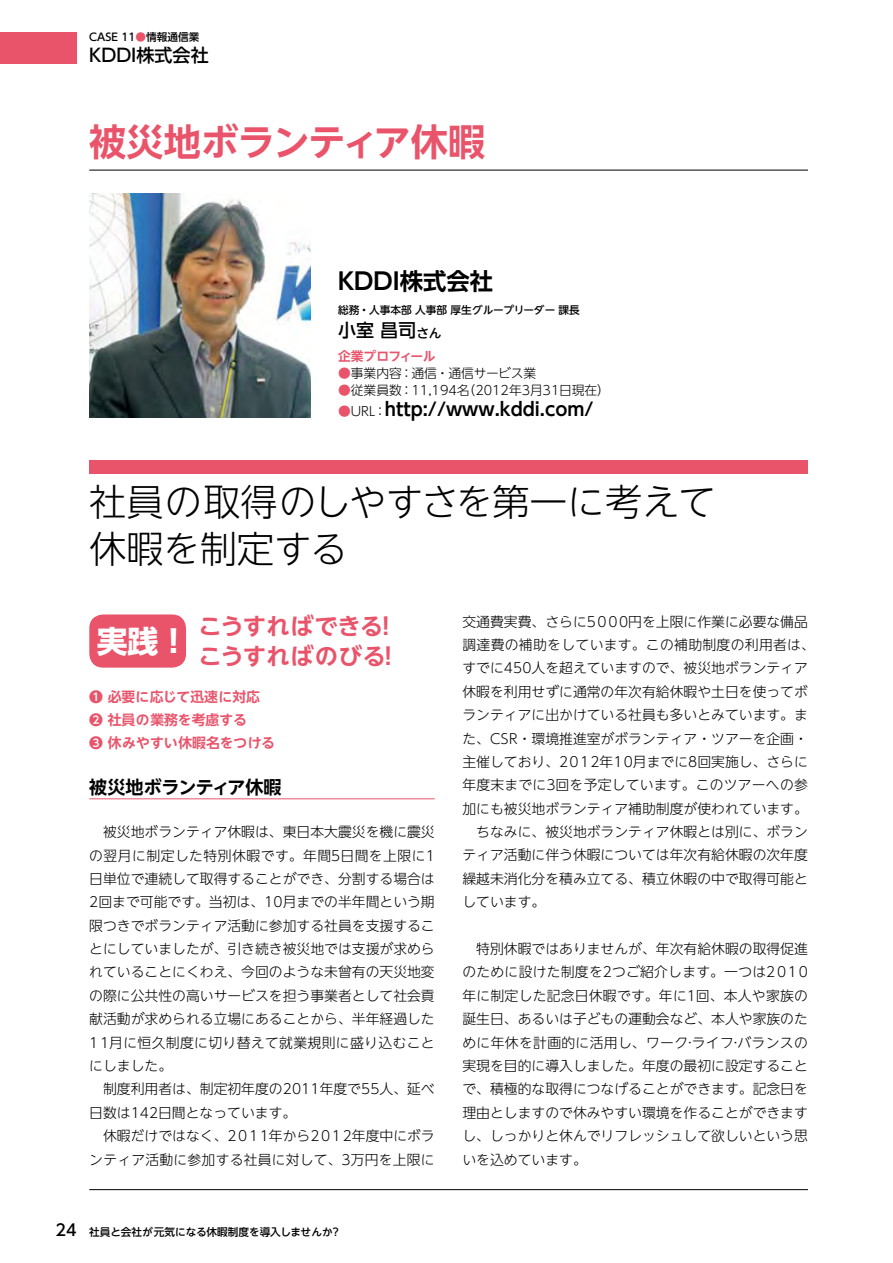
<style>
.page{position:relative;width:893px;height:1263px;background:#fff}
.page>*{position:absolute;margin:0;border:0;box-sizing:border-box;transform-origin:0 0}
.t1{font:300 37.2px/46.8px "UD Shin Go NT Pro";color:#000}
.t2{font:700 37.2px "UD Shin Go NT Pro De";letter-spacing:-.01em;color:#e9546b}
.t3{font:700 30.9px "UD Shin Go NT Pro";color:#fff}
.t4{font:700 23.4px/29.7px "UD Shin Go NT Pro De";letter-spacing:.005em;color:#e9546b}
.t5{font:700 23.4px "UD Shin Go NT Pro De";color:#000}
.t6{font:700 18px "UD Shin Go NT Pro De";color:#000}
.t7{font:500 18px "UD Shin Go NT Pro";color:#000}
.t8{font:300 13.8px/23.4px "UD Shin Go NT Pro";color:#000;text-align:justify}
.t9{font:700 13.8px/23.4px "UD Shin Go NT Pro De";color:#e9546b}
.t10{font:300 13.8px "UD Shin Go NT Pro";letter-spacing:.025em;color:#000}
.t11{font:300 12.75px "UD Shin Go NT Pro";color:#000}
.t12{font:700 12.75px "UD Shin Go NT Pro De";letter-spacing:-.03em;color:#e9546b}
.t13{font:500 10.65px "UD Shin Go NT Pro";color:#000}
.s1{color:#e9546b}
.s2{font-size:12.75px}
.s3{font-family:"UD Shin Go NT Pro";font-weight:300;font-size:12.75px;color:#e9546b}
.s4{font-family:"UD Shin Go NT Pro";font-weight:300;font-size:12.75px}
.s5{font-size:15.9px}
</style>
<div class="page">
<div style="left:89px;top:614px;width:97px;height:54px;background:#e9546b;border-radius:14px"></div>
<hr style="left:89px;top:1189px;width:719px;height:1px;background:#000">
<hr style="left:89px;top:170px;width:719px;height:1px;background:#000">
<div style="left:89px;top:460px;width:719px;height:14px;background:#e9546b"></div>
<div style="left:0;top:32px;width:77px;height:32px;background:#e9546b"></div>
<img style="left:89px;top:193px;width:221px;height:225px">
<hr style="left:89px;top:798px;width:346px;height:1px;background:#e9546b">
<p class="t13" style="left:89px;top:29px;width:112px">CASE 11<span class="s1">●</span>情報通信業</p>
<h3 class="t7" style="left:89px;top:40px;width:121px">KDDI株式会社</h3>
<h1 class="t2" style="left:89px;top:112px;width:398px">被災地ボランティア休暇</h1>
<h3 class="t5" style="left:338px;top:262px;width:157px">KDDI株式会社</h3>
<p class="t13" style="left:338px;top:302px;width:243px">総務・人事本部 人事部 厚生グループリーダー 課長</p>
<h3 class="t7" style="left:338px;top:315px;width:105px">小室 昌司<span class="s2">さん</span></h3>
<p class="t12" style="left:338px;top:346px;width:99px">企業プロフィール</p>
<p class="t11" style="left:338px;top:363px;width:200px"><span class="s1">●</span>事業内容：通信・通信サービス業</p>
<p class="t11" style="left:338px;top:380px;width:273px"><span class="s1">●</span>従業員数：11,194名（2012年3月31日現在）</p>
<h3 class="t6" style="left:338px;top:394px;width:257px"><span class="s3">●</span><span class="s4">URL：</span>http://www.kddi.com/</h3>
<h1 class="t1" style="left:89px;top:478px;width:628px">社員の取得のしやすさを第一に考えて休暇を制定する</h1>
<h3 class="t4" style="left:198px;top:611px;width:203px">こうすればできる！こうすればのびる！</h3>
<p class="t9" style="left:89px;top:684px;width:187px">❶ 必要に応じて迅速に対応<br>❷ 社員の業務を考慮する<br>❸ 休みやすい休暇名をつける</p>
<h2 class="t3" style="left:97px;top:616px;width:94px">実践 ！</h2>
<h3 class="t6" style="left:89px;top:773px;width:194px">被災地ボランティア休暇</h3>
<p class="t8" style="left:89px;top:820px;width:347px;text-indent:14px">被災地ボランティア休暇は、東日本大震災を機に震災の翌月に制定した特別休暇です。年間5日間を上限に1日単位で連続して取得することができ、分割する場合は2回まで可能です。当初は、10月までの半年間という期限つきでボランティア活動に参加する社員を支援することにしていましたが、引き続き被災地では支援が求められていることにくわえ、今回のような未曾有の天災地変の際に公共性の高いサービスを担う事業者として社会貢献活動が求められる立場にあることから、半年経過した11月に恒久制度に切り替えて就業規則に盛り込むことにしました。</p>
<p class="t8" style="left:89px;top:1077px;width:347px;text-indent:14px">制度利用者は、制定初年度の2011年度で55人、延べ日数は142日間となっています。</p>
<p class="t8" style="left:89px;top:1124px;width:347px;text-align:right">休暇だけではなく、2011年から2012年度中にボランティア活動に参加する社員に対して、3万円を上限に</p>
<p class="t13" style="left:55px;top:1223px;width:287px"><span class="s5">24</span> 社員と会社が元気になる休暇制度を導入しませんか？</p>
<p class="t8" style="left:462px;top:609px;width:347px">交通費実費、さらに5000円を上限に作業に必要な備品</p>
<p class="t10" style="left:462px;top:634px;width:354px">調達費の補助をしています。この補助制度の利用者は、</p>
<p class="t8" style="left:462px;top:656px;width:347px">すでに450人を超えていますので、被災地ボランティア</p>
<p class="t8" style="left:462px;top:679px;width:347px">休暇を利用せずに通常の年次有給休暇や土日を使ってボ</p>
<p class="t8" style="left:462px;top:703px;width:347px">ランティアに出かけている社員も多いとみています。ま</p>
<p class="t8" style="left:462px;top:726px;width:347px">た、CSR・環境推進室がボランティア・ツアーを企画・</p>
<p class="t8" style="left:462px;top:749px;width:347px">主催しており、2012年10月までに8回実施し、さらに</p>
<p class="t8" style="left:462px;top:773px;width:347px">年度末までに3回を予定しています。このツアーへの参</p>
<p class="t8" style="left:462px;top:796px;width:347px">加にも被災地ボランティア補助制度が使われています。</p>
<p class="t8" style="left:476px;top:820px;width:333px">ちなみに、被災地ボランティア休暇とは別に、ボラン</p>
<p class="t8" style="left:462px;top:843px;width:347px">ティア活動に伴う休暇については年次有給休暇の次年度</p>
<p class="t8" style="left:462px;top:866px;width:347px">繰越未消化分を積み立てる、積立休暇の中で取得可能と</p>
<p class="t8" style="left:462px;top:890px;width:84px">しています。</p>
<p class="t8" style="left:462px;top:936px;width:347px;text-indent:14px">特別休暇ではありませんが、年次有給休暇の取得促進のために設けた制度を2つご紹介します。一つは2010年に制定した記念日休暇です。年に1回、本人や家族の誕生日、あるいは子どもの運動会など、本人や家族のために年休を計画的に活用し、ワーク·ライフ·バランスの実現を目的に導入しました。年度の最初に設定することで、積極的な取得につなげることができます。記念日を理由としますので休みやすい環境を作ることができますし、しっかりと休んでリフレッシュして欲しいという思いを込めています。</p>
</div>
